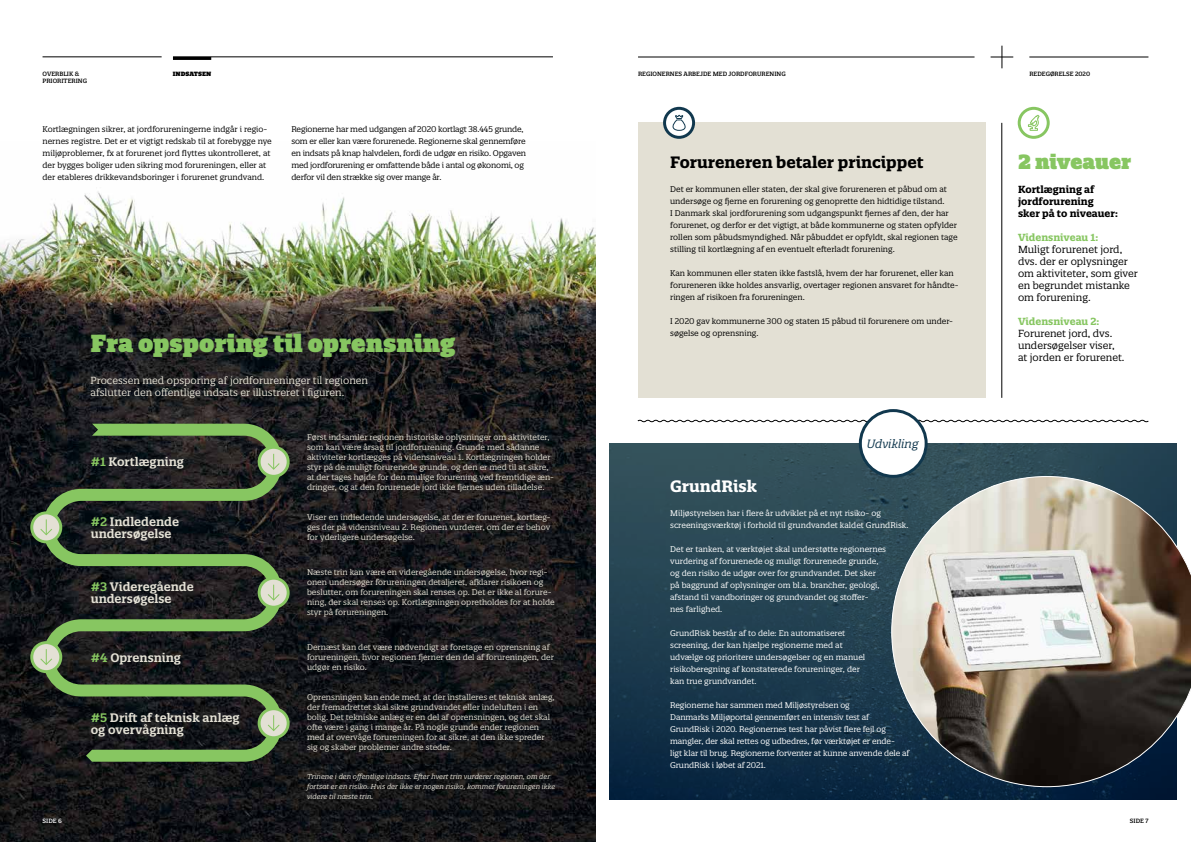
<style>
.page{position:relative;width:1191px;height:842px;background:#fff}
.page>*{position:absolute;margin:0;border:0;box-sizing:border-box;transform-origin:0 0}
.t1{font:900 24px "Quatro Slab";color:#87c661}
.t2{font:900 20px "Quatro Slab";color:#87c661}
.t3{font:700 16px "Quatro Slab";color:#000}
.t4{font:700 16px "Quatro Slab";color:#fff}
.t5{font:600 12px/12px "Quatro Slab";color:#e3e0d4}
.t6{font:italic 11.7px "Quatro Slab";color:#11384e}
.t7{font:10px/12px "Quatro Slab";color:#000}
.t8{font:10px/12px "Quatro Slab";color:#e3e0d4}
.t9{font:700 10px/12px "Quatro Slab";color:#000}
.t10{font:700 10px "Quatro Slab";color:#87c661}
.t11{font:8px/10px "Quatro Slab";color:#e3e0d4}
.t12{font:8px/12px "Quatro Slab";color:#000}
.t13{font:8px/12px "Quatro Slab";color:#fff}
.t14{font:8px/12px "Quatro Slab";letter-spacing:-.02em;color:#000}
.t15{font:italic 7px/10px "Quatro Slab";color:#e3e0d4}
.t16{font:500 6px/7.2px "Quatro Slab";color:#000}
.t17{font:900 6px "Quatro Slab";color:#000}
.t18{font:500 6px "Quatro Slab";color:#fff}
.s1{color:#87c661}
</style>
<div class="page">
<img style="left:609px;top:443px;width:567px;height:357px">
<img style="left:0;top:191px;width:595px;height:651px">
<hr style="left:1001px;top:123px;width:1px;height:275px;background:#000">
<div style="left:638px;top:123px;width:348px;height:275px;background:#e3e0d4"></div>
<svg style="left:663px;top:107px;width:32px;height:32px"></svg>
<img style="left:891px;top:476px;width:300px;height:311px">
<svg style="left:637px;top:409px;width:512px;height:69px"></svg>
<svg style="left:1017px;top:107px;width:32px;height:32px"></svg>
<svg style="left:43px;top:424px;width:239px;height:338px"></svg>
<svg style="left:258px;top:446px;width:32px;height:32px"></svg>
<svg style="left:258px;top:577px;width:32px;height:32px"></svg>
<svg style="left:258px;top:707px;width:32px;height:32px"></svg>
<svg style="left:30px;top:511px;width:32px;height:32px"></svg>
<svg style="left:30px;top:641px;width:32px;height:32px"></svg>
<hr style="left:43px;top:57px;width:119px;height:1px;background:#000">
<hr style="left:173px;top:57px;width:380px;height:1px;background:#000">
<hr style="left:638px;top:57px;width:336px;height:1px;background:#000">
<hr style="left:1029px;top:57px;width:119px;height:1px;background:#000">
<svg style="left:990px;top:46px;width:23px;height:22px"></svg>
<hr style="left:173px;top:57px;width:38px;height:3px;background:#000">
<p class="t16" style="left:43px;top:70px;width:46px">OVERBLIK &amp;<br>PRIORITERING</p>
<p class="t17" style="left:173px;top:70px;width:40px">INDSATSEN</p>
<p class="t12" style="left:43px;top:123px;width:231px">Kortlægningen sikrer, at jordforureningerne indgår i regio&shy;nernes registre. Det er et vigtigt redskab til at forebygge nye miljøproblemer, fx at forurenet jord flyttes ukontrolleret, at der bygges boliger uden sikring mod forureningen, eller at der etableres drikkevandsboringer i forurenet grundvand.</p>
<p class="t14" style="left:291px;top:123px;width:236px">Regionerne har med udgangen af 2020 kortlagt 38.445 grunde, som er eller kan være forurenede. Regionerne skal gennemføre en indsats på knap halvdelen, fordi de udgør en risiko. Opgaven med jordforurening er omfattende både i antal og økonomi, og derfor vil den strække sig over mange år.</p>
<h1 class="t1" style="left:90px;top:328px;width:366px">Fra opsporing til oprensning</h1>
<p class="t8" style="left:90px;top:374px;width:279px">Processen med opsporing af jordforureninger til regionen afslutter den offentlige indsats er illustreret i figuren.</p>
<h3 class="t5" style="left:91px;top:456px;width:95px"><span class="s1">#1</span> Kortlægning</h3>
<h3 class="t5" style="left:91px;top:515px;width:90px"><span class="s1">#2</span> Indledende undersøgelse</h3>
<h3 class="t5" style="left:91px;top:581px;width:105px"><span class="s1">#3</span> Videregående undersøgelse</h3>
<h3 class="t5" style="left:91px;top:651px;width:92px"><span class="s1">#4</span> Oprensning</h3>
<h3 class="t5" style="left:91px;top:711px;width:150px"><span class="s1">#5</span> Drift af teknisk anlæg og overvågning</h3>
<p class="t18" style="left:43px;top:817px;width:21px">SIDE 6</p>
<p class="t11" style="left:307px;top:432px;width:248px">Først indsamler regionen historiske oplysninger om aktiviteter, som kan være årsag til jordforurening. Grunde med sådanne aktiviteter kortlægges på vidensniveau 1. Kortlægningen holder styr på de muligt forurenede grunde, og den er med til at sikre, at der tages højde for den mulige forurening ved fremtidige æn&shy;dringer, og at den forurenede jord ikke fjernes uden tilladelse.</p>
<p class="t11" style="left:307px;top:512px;width:245px;text-align:justify">Viser en indledende undersøgelse, at der er forurenet, kortlæg&shy;ges der på vidensniveau 2. Regionen vurderer, om der er behov for yderligere undersøgelse.</p>
<p class="t11" style="left:307px;top:567px;width:249px">Næste trin kan være en videregående undersøgelse, hvor regi&shy;onen undersøger forureningen detaljeret, afklarer risikoen og beslutter, om forureningen skal renses op. Det er ikke al forure&shy;ning, der skal renses op. Kortlægningen opretholdes for at holde styr på forureningen.</p>
<p class="t11" style="left:307px;top:642px;width:248px">Dernæst kan det være nødvendigt at foretage en oprensning af forureningen, hvor regionen fjerner den del af forureningen, der udgør en risiko.</p>
<p class="t11" style="left:307px;top:692px;width:249px">Oprensningen kan ende med, at der installeres et teknisk anlæg, der fremadrettet skal sikre grundvandet eller indeluften i en bolig. Det tekniske anlæg er en del af oprensningen, og det skal ofte være i gang i mange år. På nogle grunde ender regionen med at overvåge forureningen for at sikre, at den ikke spreder sig og skaber problemer andre steder.</p>
<p class="t15" style="left:307px;top:771px;width:250px">Trinene i den offentlige indsats. Efter hvert trin vurderer regionen, om der fortsat er en risiko. Hvis der ikke er nogen risiko, kommer forureningen ikke videre til næste trin.</p>
<p class="t16" style="left:638px;top:70px;width:149px">REGIONERNES ARBEJDE MED JORDFORURENING</p>
<p class="t16" style="left:1029px;top:70px;width:62px">REDEGØRELSE 2020</p>
<h3 class="t3" style="left:670px;top:152px;width:255px">Forureneren betaler princippet</h3>
<p class="t12" style="left:670px;top:183px;width:289px">Det er kommunen eller staten, der skal give forureneren et påbud om at undersøge og fjerne en forurening og genoprette den hidtidige tilstand.<br>I Danmark skal jordforurening som udgangspunkt fjernes af den, der har forurenet, og derfor er det vigtigt, at både kommunerne og staten opfylder rollen som påbudsmyndighed. Når påbuddet er opfyldt, skal regionen tage stilling til kortlægning af en eventuelt efterladt forurening.</p>
<p class="t12" style="left:670px;top:267px;width:290px">Kan kommunen eller staten ikke fastslå, hvem der har forurenet, eller kan forureneren ikke holdes ansvarlig, overtager regionen ansvaret for håndte&shy;ringen af risikoen fra forureningen.</p>
<p class="t12" style="left:670px;top:315px;width:284px">I 2020 gav kommunerne 300 og staten 15 påbud til forurenere om under&shy;søgelse og oprensning.</p>
<h3 class="t6" style="left:866px;top:436px;width:53px">Udvikling</h3>
<h3 class="t4" style="left:670px;top:476px;width:88px">GrundRisk</h3>
<p class="t13" style="left:670px;top:507px;width:240px">Miljøstyrelsen har i flere år udviklet på et nyt risiko- og screeningsværktøj i forhold til grundvandet kaldet GrundRisk.</p>
<p class="t13" style="left:670px;top:543px;width:217px">Det er tanken, at værktøjet skal understøtte regionernes vurdering af forurenede og muligt forurenede grunde, og den risiko de udgør over for grundvandet. Det sker på baggrund af oplysninger om bl.a. brancher, geologi, afstand til vandboringer og grundvandet og stoffer-<br>nes farlighed.</p>
<p class="t13" style="left:670px;top:627px;width:197px">GrundRisk består af to dele: En automatiseret screening, der kan hjælpe regionerne med at udvælge og prioritere undersøgelser og en manuel risikoberegning af konstaterede forureninger, der kan true grundvandet.</p>
<p class="t13" style="left:670px;top:699px;width:241px">Regionerne har sammen med Miljøstyrelsen og<br>Danmarks Miljøportal gennemført en intensiv test af GrundRisk i 2020. Regionernes test har påvist flere fejl og mangler, der skal rettes og udbedres, før værktøjet er ende-<br>ligt klar til brug. Regionerne forventer at kunne anvende dele af GrundRisk i løbet af 2021.</p>
<h2 class="t2" style="left:1018px;top:149px;width:115px">2 niveauer</h2>
<p class="t9" style="left:1018px;top:183px;width:101px">Kortlægning af jordforurening sker på to niveauer:</p>
<p class="t10" style="left:1018px;top:231px;width:82px">Vidensniveau 1:</p>
<p class="t7" style="left:1018px;top:243px;width:121px">Muligt forurenet jord, dvs. der er oplysninger om aktiviteter, som giver en begrundet mistanke om forurening.</p>
<p class="t10" style="left:1018px;top:315px;width:83px">Vidensniveau 2:</p>
<p class="t7" style="left:1018px;top:327px;width:108px">Forurenet jord, dvs. undersøgelser viser, at jorden er forurenet.</p>
<p class="t16" style="left:1129px;top:817px;width:20px">SIDE 7</p>
</div>
